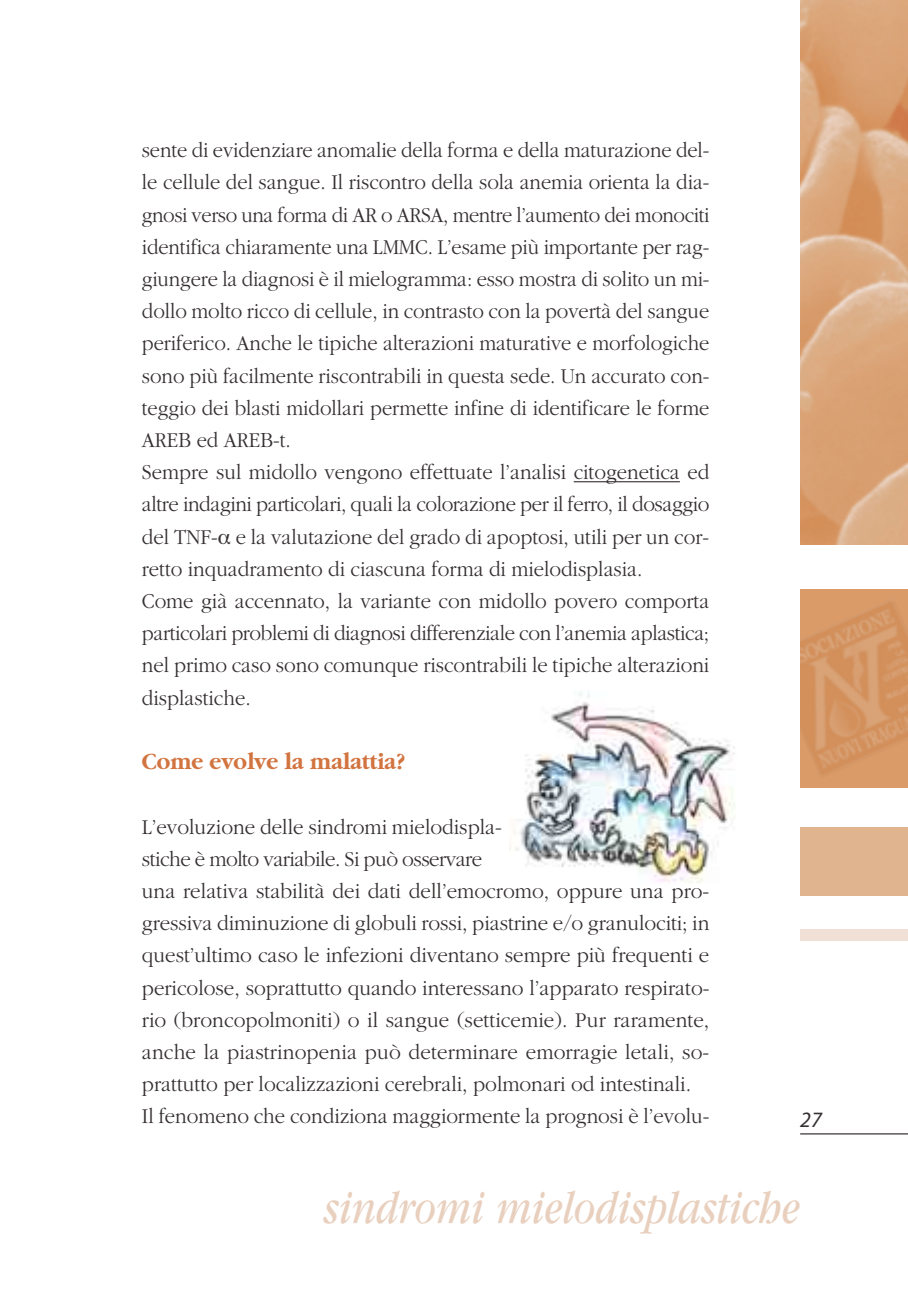
<style>
.page{position:relative;width:908px;height:1304px;background:#fff}
.page>*{position:absolute;margin:0;border:0;box-sizing:border-box;transform-origin:0 0}
.t1{font:italic 50px "Garamond";color:#e9d0be;scale:.8 1}
.t2{font:700 24px "Garamond";color:#d27440;scale:.94 1}
.t3{font:300 22px/32.2px "Garamond";color:#352f30;scale:.93 1}
.t4{font:300 22px/32.2px "Garamond";color:#352f30;scale:.95 1}
.t5{font:italic 22px "Myriad";color:#352f30}
</style>
<div class="page">
<img style="left:509px;top:690px;width:226px;height:193px">
<hr style="left:573px;top:481px;width:106px;height:1px;background:#352f30">
<hr style="left:799px;top:1133px;width:108px;height:1px;background:#352f30">
<img style="left:800px;top:0;width:107px;height:544px">
<div style="left:799px;top:590px;width:108px;height:198px;background:#da9b69"></div>
<img style="left:799px;top:599px;width:108px;height:179px">
<div style="left:799px;top:828px;width:108px;height:68px;background:#e0b48e"></div>
<div style="left:799px;top:930px;width:108px;height:11px;background:#f0e0d6"></div>
<p class="t3" style="left:142px;top:136px;width:611px">sente di evidenziare anomalie della forma e della maturazione del&shy;le cellule del sangue. Il riscontro della sola anemia orienta la dia&shy;gnosi verso una forma di AR o ARSA, mentre l’aumento dei monociti identifica chiaramente una LMMC. L’esame più importante per rag&shy;giungere la diagnosi è il mielogramma: esso mostra di solito un mi&shy;dollo molto ricco di cellule, in contrasto con la povertà del sangue periferico. Anche le tipiche alterazioni maturative e morfologiche sono più facilmente riscontrabili in questa sede. Un accurato con&shy;teggio dei blasti midollari permette infine di identificare le forme AREB ed AREB-t.<br>Sempre sul midollo vengono effettuate l’analisi citogenetica ed altre indagini particolari, quali la colorazione per il ferro, il dosaggio del TNF- e la valutazione del grado di apoptosi, utili per un cor&shy;retto inquadramento di ciascuna forma di mielodisplasia.<br>Come già accennato, la variante con midollo povero comporta particolari problemi di diagnosi differenziale con l’anemia aplastica; nel primo caso sono comunque riscontrabili le tipiche alterazioni displastiche.</p>
<p class="t2" style="left:142px;top:752px;width:282px">Come evolve la malattia?</p>
<p class="t4" style="left:142px;top:812px;width:598px">L’evoluzione delle sindromi mielodispla-<br>stiche è molto variabile. Si può osservare<br>una relativa stabilità dei dati dell’emocromo, oppure una pro&shy;gressiva diminuzione di globuli rossi, piastrine e/o granulociti; in quest’ultimo caso le infezioni diventano sempre più frequenti e pericolose, soprattutto quando interessano l’apparato respirato&shy;rio (broncopolmoniti) o il sangue (setticemie). Pur raramente, anche la piastrinopenia può determinare emorragie letali, so&shy;prattutto per localizzazioni cerebrali, polmonari od intestinali.<br>Il fenomeno che condiziona maggiormente la prognosi è l’evolu-</p>
<p class="t5" style="left:799px;top:1111px;width:23px">27</p>
<h1 class="t1" style="left:324px;top:1191px;width:596px">sindromi mielodisplastiche</h1>
</div>
